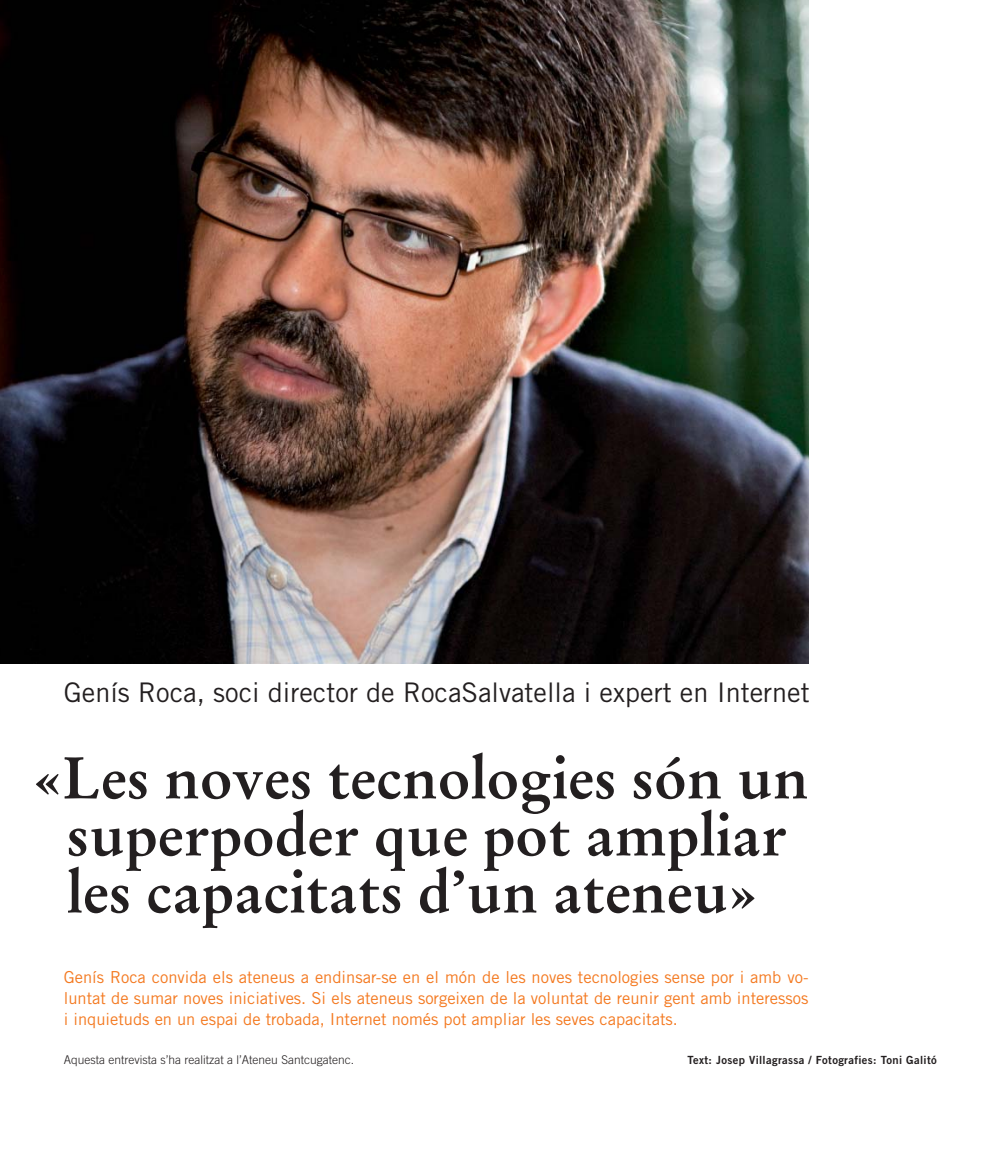
<style>
.page{position:relative;width:1000px;height:1149px;background:#fff}
.page>*{position:absolute;margin:0;border:0;box-sizing:border-box;transform-origin:0 0}
.t1{font:700 58.5px/57px "Stempel Garamond LT Std";color:#231f20;text-align:center}
.t2{font:27px "Trade Gothic LT Std";color:#231f20}
.t3{font:16.5px/21px "Trade Gothic LT Std";color:#f47920;text-align:justify}
.t4{font:300 12px "Trade Gothic LT Std";color:#231f20}
.t5{font:11.25px "Trade Gothic LT Std Bd 2";letter-spacing:.03em;color:#231f20}
</style>
<div class="page">
<img style="left:0;top:0;width:808px;height:663px">
<h2 class="t2" style="left:64px;top:682px;width:747px">Genís Roca, soci director de RocaSalvatella i expert en Internet</h2>
<h1 class="t1" style="left:33px;top:753px;width:777px">«Les noves tecnologies són un superpoder que pot ampliar les capacitats d’un ateneu»</h1>
<p class="t3" style="left:64px;top:967px;width:746px">Genís Roca convida els ateneus a endinsar-se en el món de les noves tecnologies sense por i amb vo&shy;luntat de sumar noves iniciatives. Si els ateneus sorgeixen de la voluntat de reunir gent amb interessos i inquietuds en un espai de trobada, Internet només pot ampliar les seves capacitats.</p>
<p class="t4" style="left:64px;top:1054px;width:292px">Aquesta entrevista s’ha realitzat a l’Ateneu Santcugatenc.</p>
<p class="t5" style="left:687px;top:1055px;width:251px">Text: Josep Villagrassa / Fotografies: Toni Galitó</p>
</div>
